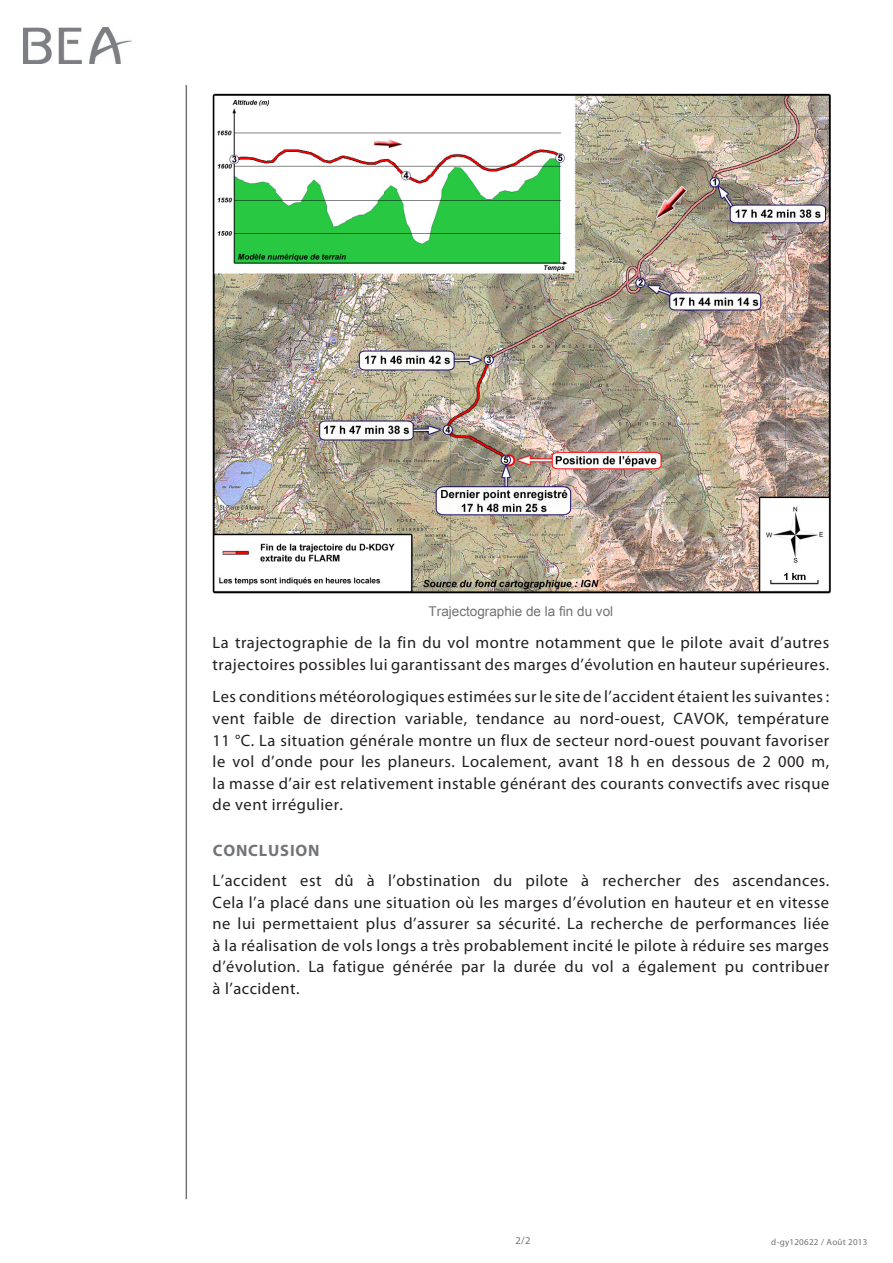
<style>
.page{position:relative;width:893px;height:1263px;background:#fff}
.page>*{position:absolute;margin:0;border:0;box-sizing:border-box;transform-origin:0 0}
.t1{font:16.5px/21.6px "Myriad Pro";letter-spacing:.03em;color:#231f20;text-align:justify}
.Titre_1{font:700 16.5px "Myriad Pro";letter-spacing:.05em;color:#727477}
.Légende{font:13.5px "Arial";color:#717275}
.t2{font:10.5px "Myriad Pro";color:#717275}
.t3{font:9px "Myriad Pro";letter-spacing:.03em;color:#717275}
</style>
<div class="page">
<hr style="left:186px;top:85px;width:1px;height:1114px;background:#727477">
<img style="left:23px;top:28px;width:109px;height:36px">
<img style="left:212px;top:93px;width:619px;height:501px">
<p class="Légende" style="left:429px;top:602px;width:186px">Trajectographie de la fin du vol</p>
<p class="t1" style="left:213px;top:632px;width:618px">La trajectographie de la fin du vol montre notamment que le pilote avait d’autres trajectoires possibles lui garantissant des marges d’évolution en hauteur supérieures.</p>
<p class="t1" style="left:213px;top:686px;width:618px">Les conditions météorologiques estimées sur le site de l’accident étaient les suivantes : vent faible de direction variable, tendance au nord-ouest, CAVOK, température 11 °C. La situation générale montre un flux de secteur nord-ouest pouvant favoriser le vol d’onde pour les planeurs. Localement, avant 18 h en dessous de 2 000 m, la masse d’air est relativement instable générant des courants convectifs avec risque de vent irrégulier.</p>
<p class="Titre_1" style="left:213px;top:839px;width:108px">CONCLUSION</p>
<p class="t1" style="left:213px;top:869px;width:618px">L’accident est dû à l’obstination du pilote à rechercher des ascendances.<br>Cela l’a placé dans une situation où les marges d’évolution en hauteur et en vitesse ne lui permettaient plus d’assurer sa sécurité. La recherche de performances liée à la réalisation de vols longs a très probablement incité le pilote à réduire ses marges d’évolution. La fatigue générée par la durée du vol a également pu contribuer à l’accident.</p>
<p class="t2" style="left:515px;top:1234px;width:17px">2/2</p>
<p class="t3" style="left:771px;top:1236px;width:98px">d-gy120622 / Août 2013</p>
</div>
